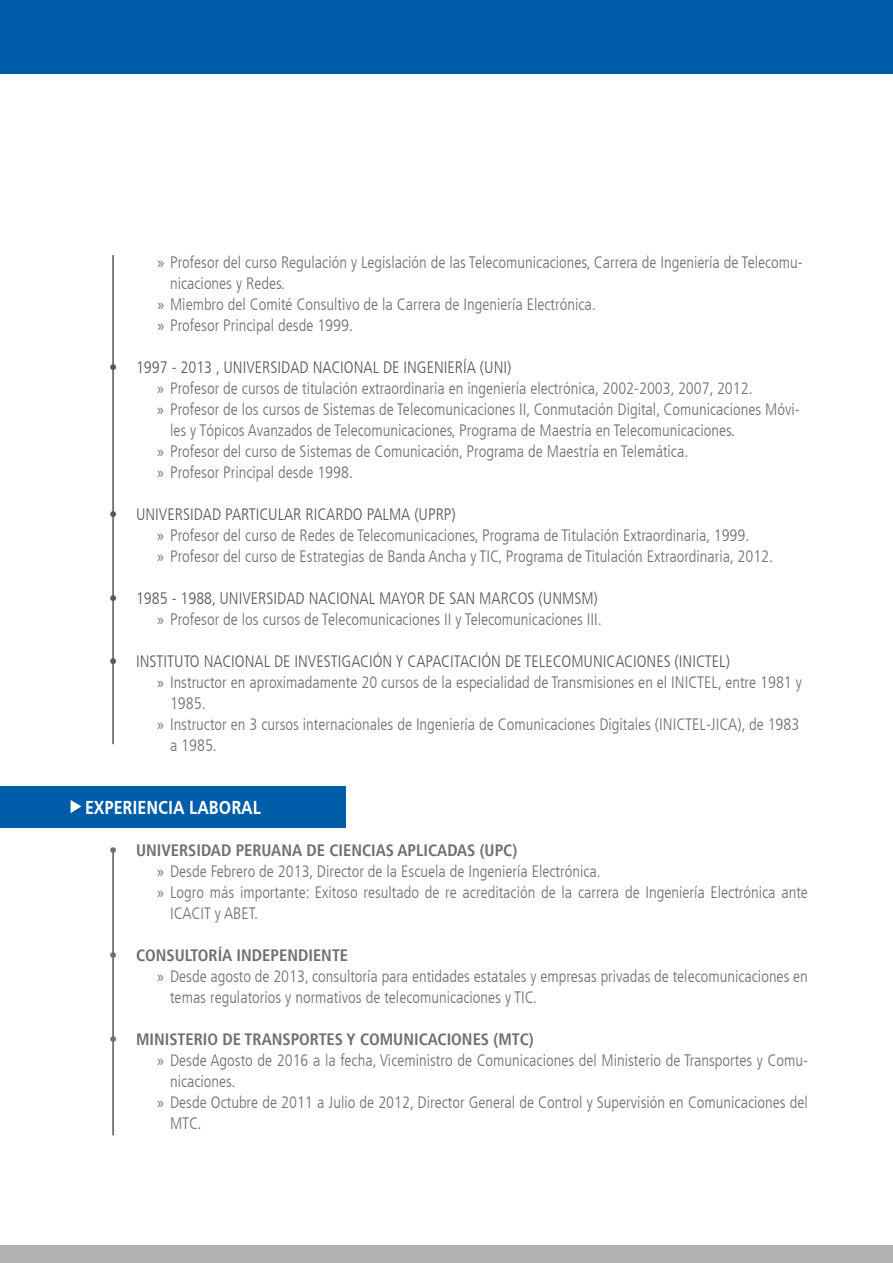
<style>
.page{position:relative;width:893px;height:1263px;background:#fff}
.page>*{position:absolute;margin:0;border:0;box-sizing:border-box;transform-origin:0 0}
.t1{font:700 19.5px "Frutiger Cnd";color:#fff}
.t2{font:300 condensed 16.5px/21px "Frutiger LT";color:#706f6f}
.t3{font:300 condensed 16.5px "Frutiger LT";color:#575756}
.t4{font:700 condensed 16.5px "Frutiger LT";color:#706f6f}
.s1{font-family:"Myriad Pro";font-weight:400;font-stretch:normal}
.s2{color:#575756}
</style>
<div class="page">
<div style="left:0;top:0;width:893px;height:73px;background:#005da9"></div>
<div style="left:0;top:1246px;width:893px;height:17px;background:#b3b2b2"></div>
<div style="left:0;top:786px;width:346px;height:41px;background:#005da9"></div>
<svg style="left:71px;top:800px;width:10px;height:13px"></svg>
<hr style="left:113px;top:255px;width:1px;height:489px;background:#000">
<hr style="left:113px;top:848px;width:1px;height:287px;background:#000">
<p class="t2" style="left:157px;top:252px;width:647px"><span class="s1">»</span> Profesor del curso Regulación y Legislación de las Telecomunicaciones, Carrera de Ingeniería de Telecomu-</p>
<p class="t2" style="left:170px;top:273px;width:117px">nicaciones y Redes.</p>
<p class="t2" style="left:157px;top:294px;width:440px"><span class="s1">»</span> Miembro del Comité Consultivo de la Carrera de Ingeniería Electrónica.</p>
<p class="t2" style="left:157px;top:315px;width:197px"><span class="s1">»</span> Profesor Principal desde 1999.</p>
<p class="t3" style="left:109px;top:357px;width:404px">• 1997 - 2013 , UNIVERSIDAD NACIONAL DE INGENIERÍA (UNI)</p>
<p class="t2" style="left:157px;top:378px;width:597px"><span class="s1">»</span> Profesor de cursos de titulación extraordinaria en ingeniería electrónica, 2002-2003, 2007, 2012.</p>
<p class="t2" style="left:157px;top:399px;width:644px"><span class="s1">»</span> Profesor de los cursos de Sistemas de Telecomunicaciones II, Conmutación Digital, Comunicaciones Móvi-</p>
<p class="t2" style="left:170px;top:420px;width:567px">les y Tópicos Avanzados de Telecomunicaciones, Programa de Maestría en Telecomunicaciones.</p>
<p class="t2" style="left:157px;top:441px;width:532px"><span class="s1">»</span> Profesor del curso de Sistemas de Comunicación, Programa de Maestría en Telemática.</p>
<p class="t2" style="left:157px;top:462px;width:197px"><span class="s1">»</span> Profesor Principal desde 1998.</p>
<p class="t2" style="left:157px;top:504px;width:617px;text-indent:-48px"><span class="s2">• UNIVERSIDAD PARTICULAR RICARDO PALMA (UPRP)<br></span><span class="s1">»</span> Profesor del curso de Redes de Telecomunicaciones, Programa de Titulación Extraordinaria, 1999.<br><span class="s1">»</span> Profesor del curso de Estrategias de Banda Ancha y TIC, Programa de Titulación Extraordinaria, 2012.</p>
<p class="t2" style="left:109px;top:588px;width:494px;text-align:right"><span class="s2">• 1985 - 1988, UNIVERSIDAD NACIONAL MAYOR DE SAN MARCOS (UNMSM) </span><span class="s1">»</span> Profesor de los cursos de Telecomunicaciones II y Telecomunicaciones III.</p>
<p class="t3" style="left:109px;top:651px;width:622px">• INSTITUTO NACIONAL DE INVESTIGACIÓN Y CAPACITACIÓN DE TELECOMUNICACIONES (INICTEL)</p>
<p class="t2" style="left:157px;top:672px;width:646px"><span class="s1">»</span> Instructor en aproximadamente 20 cursos de la especialidad de Transmisiones en el INICTEL, entre 1981 y</p>
<p class="t2" style="left:170px;top:693px;width:37px">1985.</p>
<p class="t2" style="left:157px;top:714px;width:644px"><span class="s1">»</span> Instructor en 3 cursos internacionales de Ingeniería de Comunicaciones Digitales (INICTEL-JICA), de 1983</p>
<p class="t2" style="left:170px;top:735px;width:48px">a 1985.</p>
<p class="t1" style="left:85px;top:796px;width:177px">EXPERIENCIA LABORAL</p>
<p class="t4" style="left:109px;top:840px;width:410px">• UNIVERSIDAD PERUANA DE CIENCIAS APLICADAS (UPC)</p>
<p class="t2" style="left:157px;top:861px;width:445px"><span class="s1">»</span> Desde Febrero de 2013, Director de la Escuela de Ingeniería Electrónica.</p>
<p class="t2" style="left:157px;top:882px;width:652px"><span class="s1">»</span> Logro más importante: Exitoso resultado de re acreditación de la carrera de Ingeniería Electrónica ante</p>
<p class="t2" style="left:170px;top:903px;width:89px">ICACIT y ABET.</p>
<p class="t4" style="left:109px;top:945px;width:241px">• CONSULTORÍA INDEPENDIENTE</p>
<p class="t2" style="left:157px;top:966px;width:652px"><span class="s1">»</span> Desde agosto de 2013, consultoría para entidades estatales y empresas privadas de telecomunicaciones en</p>
<p class="t2" style="left:170px;top:987px;width:369px">temas regulatorios y normativos de telecomunicaciones y TIC.</p>
<p class="t4" style="left:109px;top:1029px;width:426px">• MINISTERIO DE TRANSPORTES Y COMUNICACIONES (MTC)</p>
<p class="t2" style="left:157px;top:1050px;width:652px"><span class="s1">»</span> Desde Agosto de 2016 a la fecha, Viceministro de Comunicaciones del Ministerio de Transportes y Comu-</p>
<p class="t2" style="left:170px;top:1071px;width:67px">nicaciones.</p>
<p class="t2" style="left:157px;top:1092px;width:652px"><span class="s1">»</span> Desde Octubre de 2011 a Julio de 2012, Director General de Control y Supervisión en Comunicaciones del</p>
<p class="t2" style="left:170px;top:1113px;width:33px">MTC.</p>
</div>
